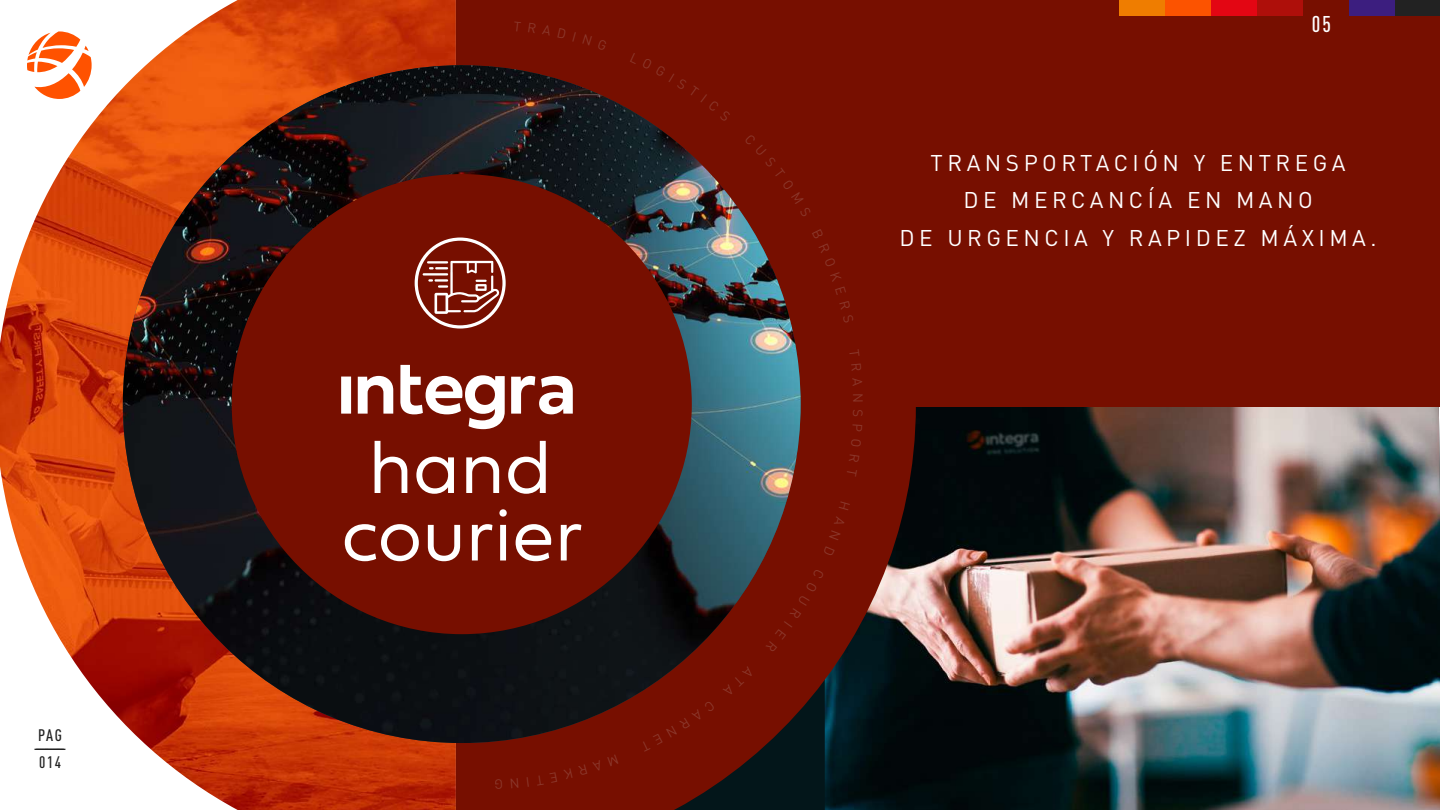
<style>
.page{position:relative;width:1440px;height:810px;background:#fff}
.page>*{position:absolute;margin:0;border:0;box-sizing:border-box;transform-origin:0 0}
.t1{font:300 75.9px/67.5px "Fieldwork Geo";color:#fff;text-align:center}
.t2{font:22.5px/37.5px "DIN Pro";letter-spacing:.2em;color:#fff;text-align:center}
.t3{font:500 condensed 22.5px "DIN Pro";color:#fff}
.t4{font:500 condensed 16.5px/13.5px "DIN Pro";letter-spacing:.1em;color:#222;text-align:center}
</style>
<div class="page">
<img style="left:916px;top:407px;width:524px;height:403px">
<div style="left:461px;top:0;width:979px;height:407px;background:#770f00"></div>
<img style="left:0;top:0;width:456px;height:810px">
<svg style="left:456px;top:0;width:460px;height:810px;fill:#770f00"></svg>
<img style="left:123px;top:65px;width:678px;height:678px">
<div style="left:232px;top:174px;width:460px;height:460px;background:#770f00;border-radius:50%"></div>
<div style="left:1119px;top:0;width:46px;height:16px;background:#ef7d00"></div>
<div style="left:1165px;top:0;width:46px;height:16px;background:#fc5300"></div>
<div style="left:1211px;top:0;width:46px;height:16px;background:#e30613"></div>
<div style="left:1257px;top:0;width:46px;height:16px;background:#ae0f0a"></div>
<div style="left:1349px;top:0;width:46px;height:16px;background:#3c1e7f"></div>
<div style="left:1395px;top:0;width:45px;height:16px;background:#222"></div>
<svg style="left:415px;top:238px;width:91px;height:91px"></svg>
<svg style="left:341px;top:365px;width:232px;height:64px"></svg>
<svg style="left:27px;top:31px;width:65px;height:68px"></svg>
<svg style="left:514px;top:21px;width:7px;height:10px"></svg>
<svg style="left:528px;top:23px;width:8px;height:10px"></svg>
<svg style="left:542px;top:25px;width:10px;height:11px"></svg>
<svg style="left:558px;top:28px;width:8px;height:11px"></svg>
<svg style="left:573px;top:32px;width:3px;height:9px"></svg>
<svg style="left:582px;top:35px;width:25px;height:16px"></svg>
<svg style="left:630px;top:52px;width:101px;height:70px"></svg>
<svg style="left:745px;top:134px;width:67px;height:83px"></svg>
<svg style="left:812px;top:229px;width:34px;height:66px"></svg>
<svg style="left:839px;top:301px;width:15px;height:22px"></svg>
<svg style="left:849px;top:349px;width:11px;height:7px"></svg>
<svg style="left:851px;top:364px;width:10px;height:7px"></svg>
<svg style="left:852px;top:378px;width:10px;height:8px"></svg>
<svg style="left:853px;top:394px;width:10px;height:7px"></svg>
<svg style="left:853px;top:410px;width:10px;height:7px"></svg>
<svg style="left:852px;top:425px;width:10px;height:7px"></svg>
<svg style="left:851px;top:439px;width:10px;height:8px"></svg>
<svg style="left:847px;top:455px;width:13px;height:22px"></svg>
<svg style="left:823px;top:502px;width:27px;height:54px"></svg>
<div style="left:766px;top:568px;width:58px;height:84px;background:#770f00"></div>
<svg style="left:723px;top:666px;width:32px;height:31px"></svg>
<div style="left:640px;top:700px;width:75px;height:52px;background:#770f00"></div>
<svg style="left:563px;top:754px;width:56px;height:26px"></svg>
<svg style="left:536px;top:775px;width:8px;height:10px"></svg>
<svg style="left:550px;top:772px;width:7px;height:11px"></svg>
<svg style="left:495px;top:779px;width:7px;height:10px"></svg>
<svg style="left:511px;top:778px;width:8px;height:10px"></svg>
<svg style="left:527px;top:777px;width:2px;height:9px"></svg>
<p class="t4" style="left:34px;top:727px;width:34px">PAG ------------------<br>014</p>
<h1 class="t1" style="left:341px;top:430px;width:243px">hand courier</h1>
<p class="t3" style="left:1312px;top:7px;width:21px">05</p>
<p class="t2" style="left:900px;top:142px;width:478px">TRANSPORTACIÓN Y ENTREGA<br>DE MERCANCÍA EN MANO<br>DE URGENCIA Y RAPIDEZ MÁXIMA.</p>
</div>
